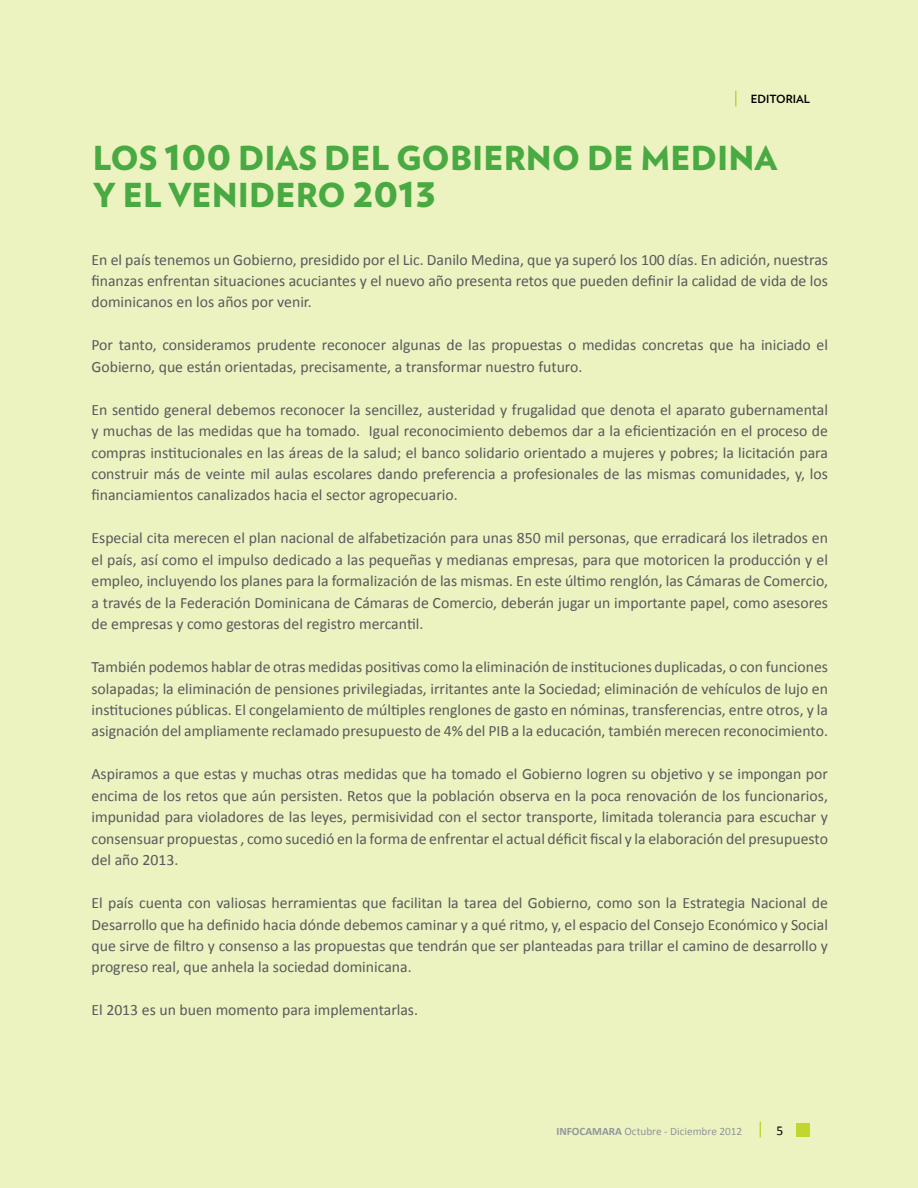
<style>
.page{position:relative;width:918px;height:1188px;background:#ecf3c1}
.page>*{position:absolute;margin:0;border:0;box-sizing:border-box;transform-origin:0 0}
.t1{font:900 33px/37.5px "Verlag";color:#49aa42}
.t2{font:15.75px/21.5px "Calibri";color:#58595b;text-align:justify}
.t3{font:13.5px "Calibri";color:#000}
.t4{font:11.25px "Calibri";color:#939598}
.t5{font:700 11.25px "Verlag";color:#000}
.s1{font-size:42px}
.s2{font-weight:700}
</style>
<div class="page">
<div style="left:796px;top:1123px;width:14px;height:13px;background:#c1d72f"></div>
<svg style="left:760px;top:1122px;width:1px;height:15px"></svg>
<svg style="left:735px;top:91px;width:1px;height:15px"></svg>
<p class="t5" style="left:751px;top:91px;width:61px">EDITORIAL</p>
<h1 class="t1" style="left:93px;top:137px;width:686px">LOS <span class="s1">100</span> DIAS DEL GOBIERNO DE MEDINA<br>Y EL VENIDERO <span class="s1">2013</span></h1>
<p class="t2" style="left:92px;top:249px;width:738px">En el país tenemos un Gobierno, presidido por el Lic. Danilo Medina, que ya superó los 100 días. En adición, nuestras finanzas enfrentan situaciones acuciantes y el nuevo año presenta retos que pueden definir la calidad de vida de los dominicanos en los años por venir.</p>
<p class="t2" style="left:92px;top:334px;width:738px">Por tanto, consideramos prudente reconocer algunas de las propuestas o medidas concretas que ha iniciado el<br>Gobierno, que están orientadas, precisamente, a transformar nuestro futuro.</p>
<p class="t2" style="left:92px;top:399px;width:738px">En sentido general debemos reconocer la sencillez, austeridad y frugalidad que denota el aparato gubernamental y muchas de las medidas que ha tomado. Igual reconocimiento debemos dar a la eficientización en el proceso de compras institucionales en las áreas de la salud; el banco solidario orientado a mujeres y pobres; la licitación para construir más de veinte mil aulas escolares dando preferencia a profesionales de las mismas comunidades, y, los financiamientos canalizados hacia el sector agropecuario.</p>
<p class="t2" style="left:92px;top:528px;width:738px">Especial cita merecen el plan nacional de alfabetización para unas 850 mil personas, que erradicará los iletrados en el país, así como el impulso dedicado a las pequeñas y medianas empresas, para que motoricen la producción y el empleo, incluyendo los planes para la formalización de las mismas. En este último renglón, las Cámaras de Comercio, a través de la Federación Dominicana de Cámaras de Comercio, deberán jugar un importante papel, como asesores de empresas y como gestoras del registro mercantil.</p>
<p class="t2" style="left:92px;top:656px;width:738px">También podemos hablar de otras medidas positivas como la eliminación de instituciones duplicadas, o con funciones solapadas; la eliminación de pensiones privilegiadas, irritantes ante la Sociedad; eliminación de vehículos de lujo en instituciones públicas. El congelamiento de múltiples renglones de gasto en nóminas, transferencias, entre otros, y la asignación del ampliamente reclamado presupuesto de 4% del PIB a la educación, también merecen reconocimiento.</p>
<p class="t2" style="left:92px;top:763px;width:738px">Aspiramos a que estas y muchas otras medidas que ha tomado el Gobierno logren su objetivo y se impongan por encima de los retos que aún persisten. Retos que la población observa en la poca renovación de los funcionarios, impunidad para violadores de las leyes, permisividad con el sector transporte, limitada tolerancia para escuchar y consensuar propuestas , como sucedió en la forma de enfrentar el actual déficit fiscal y la elaboración del presupuesto del año 2013.</p>
<p class="t2" style="left:92px;top:892px;width:738px">El país cuenta con valiosas herramientas que facilitan la tarea del Gobierno, como son la Estrategia Nacional de Desarrollo que ha definido hacia dónde debemos caminar y a qué ritmo, y, el espacio del Consejo Económico y Social que sirve de filtro y consenso a las propuestas que tendrán que ser planteadas para trillar el camino de desarrollo y progreso real, que anhela la sociedad dominicana.</p>
<p class="t2" style="left:92px;top:999px;width:328px">El 2013 es un buen momento para implementarlas.</p>
<p class="t4" style="left:556px;top:1124px;width:187px"><span class="s2">INFOCAMARA</span> Octubre - Diciembre 2012</p>
<p class="t3" style="left:776px;top:1122px;width:8px">5</p>
</div>
